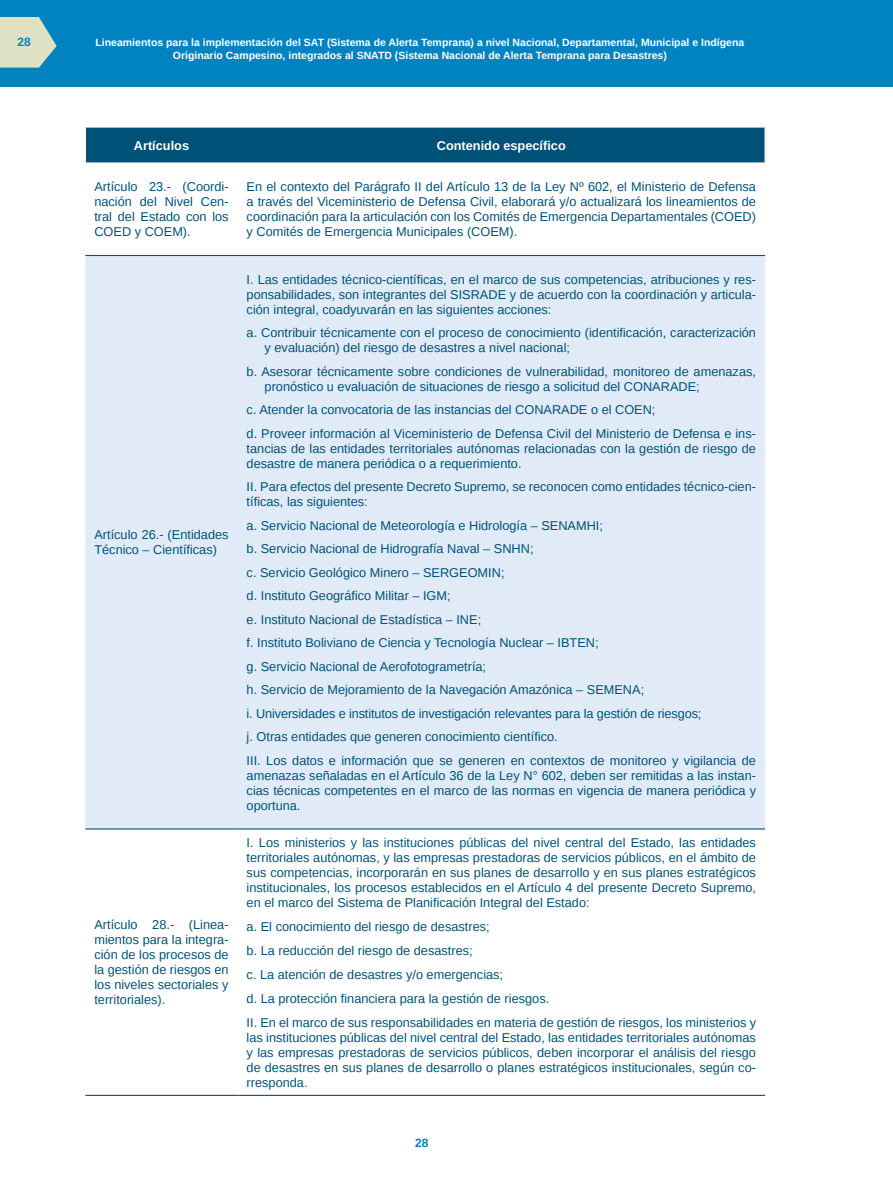
<style>
.page{position:relative;width:893px;height:1191px;background:#fff}
.page>*{position:absolute;margin:0;border:0;box-sizing:border-box;transform-origin:0 0}
.tablas{font:12.75px/15px "Liberation Sans";color:#005177;text-align:justify}
.listas_tablas{font:12.75px/15px "Liberation Sans";color:#005177}
.tablas-2{font:700 12.75px "Liberation Sans";color:#fff}
.t1{font:700 12px "Liberation Sans";color:#0083c0}
.t2{font:700 10.5px/12.6px "Liberation Sans";color:#fff;text-align:center}
</style>
<div class="page">
<div style="left:0;top:0;width:892px;height:87px;background:#0083c0"></div>
<svg style="left:0;top:17px;width:57px;height:51px"></svg>
<div style="left:86px;top:128px;width:679px;height:34px;background:#005177"></div>
<div style="left:85px;top:256px;width:680px;height:572px;background:#e0ebf7"></div>
<hr style="left:85px;top:255px;width:153px;height:1px;background:#005177">
<hr style="left:238px;top:255px;width:527px;height:1px;background:#005177">
<hr style="left:85px;top:828px;width:153px;height:1px;background:#005177">
<hr style="left:238px;top:828px;width:527px;height:1px;background:#005177">
<hr style="left:85px;top:1094px;width:153px;height:2px;background:#005177">
<hr style="left:238px;top:1094px;width:527px;height:2px;background:#005177">
<p class="t1" style="left:18px;top:34px;width:15px">28</p>
<p class="t2" style="left:96px;top:36px;width:650px">Lineamientos para la implementación del SAT (Sistema de Alerta Temprana) a nivel Nacional, Departamental, Municipal e Indígena<br>Originario Campesino, integrados al SNATD (Sistema Nacional de Alerta Temprana para Desastres)</p>
<p class="tablas-2" style="left:134px;top:136px;width:57px">Artículos</p>
<p class="tablas-2" style="left:437px;top:136px;width:130px">Contenido específico</p>
<p class="tablas" style="left:94px;top:179px;width:136px">Artículo 23.- (Coordi&shy;nación del Nivel Cen&shy;tral del Estado con los COED y COEM).</p>
<p class="tablas" style="left:247px;top:179px;width:511px">En el contexto del Parágrafo II del Artículo 13 de la Ley Nº 602, el Ministerio de Defensa a través del Viceministerio de Defensa Civil, elaborará y/o actualizará los lineamientos de coordinación para la articulación con los Comités de Emergencia Departamentales (COED) y Comités de Emergencia Municipales (COEM).</p>
<p class="tablas" style="left:94px;top:528px;width:136px">Artículo 26.- (Entidades<br>Técnico – Científicas)</p>
<p class="tablas" style="left:94px;top:918px;width:136px">Artículo 28.- (Linea&shy;mientos para la integra&shy;ción de los procesos de la gestión de riesgos en los niveles sectoriales y territoriales).</p>
<p class="tablas" style="left:247px;top:272px;width:511px">I. Las entidades técnico-científicas, en el marco de sus competencias, atribuciones y res&shy;ponsabilidades, son integrantes del SISRADE y de acuerdo con la coordinación y articula&shy;ción integral, coadyuvarán en las siguientes acciones:</p>
<p class="listas_tablas" style="left:265px;top:326px;width:493px;text-indent:-18px">a. Contribuir técnicamente con el proceso de conocimiento (identificación, caracterización y evaluación) del riesgo de desastres a nivel nacional;</p>
<p class="listas_tablas" style="left:265px;top:364px;width:493px;text-indent:-18px">b. Asesorar técnicamente sobre condiciones de vulnerabilidad, monitoreo de amenazas, pronóstico u evaluación de situaciones de riesgo a solicitud del CONARADE;</p>
<p class="listas_tablas" style="left:247px;top:403px;width:410px">c. Atender la convocatoria de las instancias del CONARADE o el COEN;</p>
<p class="tablas" style="left:247px;top:426px;width:511px">d. Proveer información al Viceministerio de Defensa Civil del Ministerio de Defensa e ins&shy;tancias de las entidades territoriales autónomas relacionadas con la gestión de riesgo de desastre de manera periódica o a requerimiento.</p>
<p class="tablas" style="left:247px;top:480px;width:511px">II. Para efectos del presente Decreto Supremo, se reconocen como entidades técnico-cien&shy;tíficas, las siguientes:</p>
<p class="listas_tablas" style="left:247px;top:518px;width:358px">a. Servicio Nacional de Meteorología e Hidrología – SENAMHI;</p>
<p class="listas_tablas" style="left:247px;top:542px;width:288px">b. Servicio Nacional de Hidrografía Naval – SNHN;</p>
<p class="listas_tablas" style="left:247px;top:565px;width:259px">c. Servicio Geológico Minero – SERGEOMIN;</p>
<p class="listas_tablas" style="left:247px;top:589px;width:206px">d. Instituto Geográfico Militar – IGM;</p>
<p class="listas_tablas" style="left:247px;top:612px;width:236px">e. Instituto Nacional de Estadística – INE;</p>
<p class="listas_tablas" style="left:247px;top:636px;width:353px">f. Instituto Boliviano de Ciencia y Tecnología Nuclear – IBTEN;</p>
<p class="listas_tablas" style="left:247px;top:659px;width:241px">g. Servicio Nacional de Aerofotogrametría;</p>
<p class="listas_tablas" style="left:247px;top:683px;width:399px">h. Servicio de Mejoramiento de la Navegación Amazónica – SEMENA;</p>
<p class="listas_tablas" style="left:247px;top:706px;width:456px">i. Universidades e institutos de investigación relevantes para la gestión de riesgos;</p>
<p class="listas_tablas" style="left:247px;top:730px;width:313px">j. Otras entidades que generen conocimiento científico.</p>
<p class="tablas" style="left:247px;top:753px;width:511px">III. Los datos e información que se generen en contextos de monitoreo y vigilancia de amenazas señaladas en el Artículo 36 de la Ley N° 602, deben ser remitidas a las instan&shy;cias técnicas competentes en el marco de las normas en vigencia de manera periódica y oportuna.</p>
<p class="tablas" style="left:247px;top:835px;width:511px">I. Los ministerios y las instituciones públicas del nivel central del Estado, las entidades territoriales autónomas, y las empresas prestadoras de servicios públicos, en el ámbito de sus competencias, incorporarán en sus planes de desarrollo y en sus planes estratégicos institucionales, los procesos establecidos en el Artículo 4 del presente Decreto Supremo, en el marco del Sistema de Planificación Integral del Estado:</p>
<p class="tablas" style="left:247px;top:919px;width:245px">a. El conocimiento del riesgo de desastres;</p>
<p class="tablas" style="left:247px;top:943px;width:228px">b. La reducción del riesgo de desastres;</p>
<p class="tablas" style="left:247px;top:967px;width:258px">c. La atención de desastres y/o emergencias;</p>
<p class="tablas" style="left:247px;top:991px;width:304px">d. La protección financiera para la gestión de riesgos.</p>
<p class="tablas" style="left:247px;top:1015px;width:511px">II. En el marco de sus responsabilidades en materia de gestión de riesgos, los ministerios y las instituciones públicas del nivel central del Estado, las entidades territoriales autónomas y las empresas prestadoras de servicios públicos, deben incorporar el análisis del riesgo de desastres en sus planes de desarrollo o planes estratégicos institucionales, según co&shy;rresponda.</p>
<p class="t1" style="left:415px;top:1134px;width:15px">28</p>
</div>
